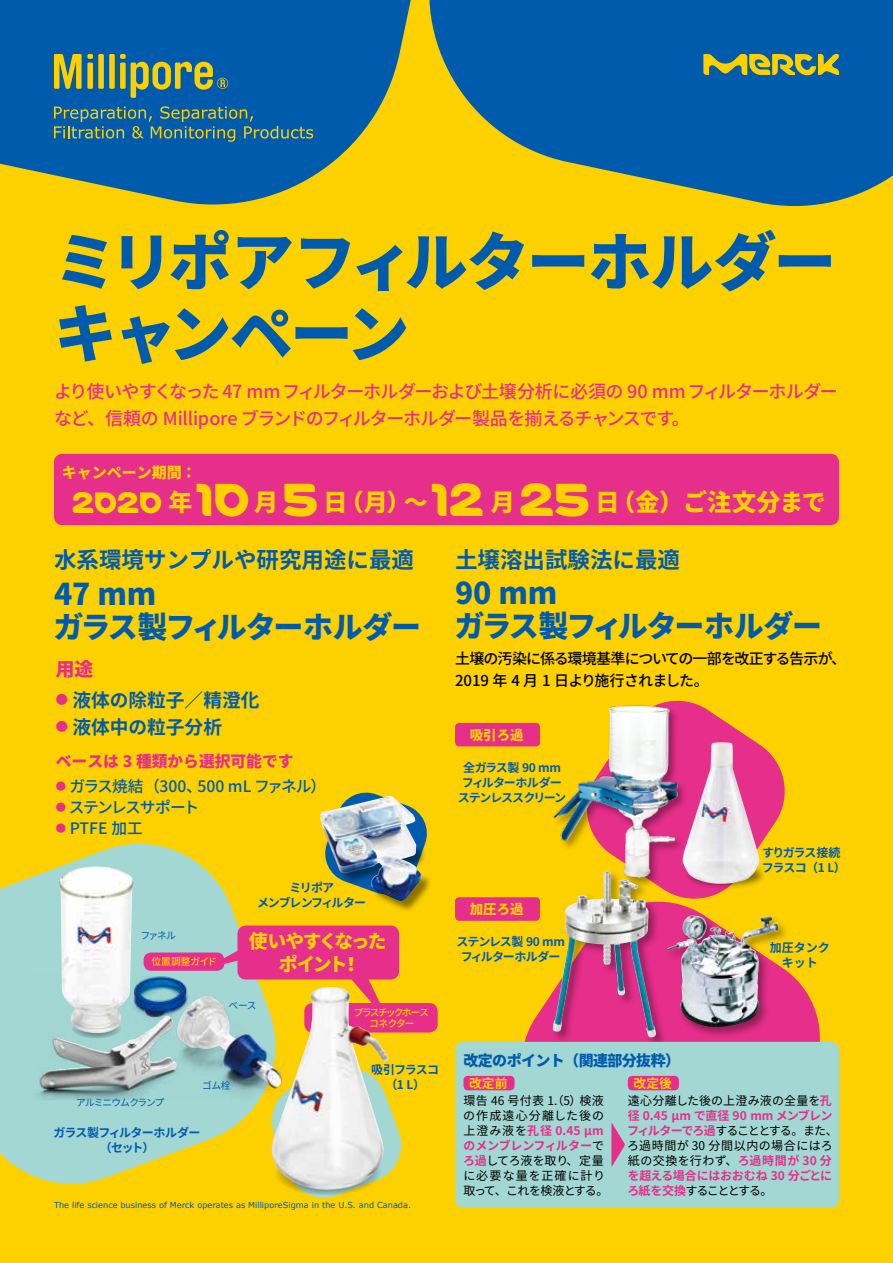
<style>
.page{position:relative;width:893px;height:1263px;background:#fdd000}
.page>*{position:absolute;margin:0;border:0;box-sizing:border-box;transform-origin:0 0}
.t1{font:900 63px/72px "Noto Sans CJ Kjp";letter-spacing:-.045em;color:#005bac}
.t2{font:900 30px/33px "Noto Sans CJ Kjp";letter-spacing:-.045em;color:#005bac}
.t3{font:900 24px "Noto Sans CJ Kjp";color:#fdd000}
.t4{font:700 22.5px "Noto Sans CJ Kjp";color:#005bac}
.t5{font:700 18.75px "Noto Sans CJ Kjp";color:#005bac}
.t6{font:900 18.75px/22.5px "Noto Sans CJ Kjp";letter-spacing:-.11em;color:#fdd000;text-align:center}
.t7{font:900 18.75px "Noto Sans CJ Kjp";color:#e62e8b}
.t8{font:500 18px/27px "Noto Sans CJ Kjp";letter-spacing:-.05em;color:#e62e8b}
.t9{font:500 15.75px "Noto Sans CJ Kjp";letter-spacing:-.025em;color:#005bac}
.t10{font:900 15.75px "Noto Sans CJ Kjp";color:#e62e8b}
.t11{font:500 15.75px "Noto Sans CJ Kjp";letter-spacing:-.1em;color:#005bac}
.t12{font:500 15.75px "Noto Sans CJ Kjp";letter-spacing:-.05em;color:#005bac}
.t13{font:500 15px/22.5px "Noto Sans CJ Kjp";letter-spacing:-.055em;color:#000}
.t14{font:900 15px "Noto Sans CJ Kjp";letter-spacing:-.04em;color:#005bac}
.t15{font:900 15px "Noto Sans CJ Kjp";color:#fdd000}
.t16{font:900 13.5px "Noto Sans CJ Kjp";color:#fdd000}
.t17{font:700 12.75px "Noto Sans CJ Kjp";color:#fdd000}
.t18{font:12px/15px "Noto Sans CJ Kjp";letter-spacing:.025em;color:#000}
.t19{font:700 12px/15px "Noto Sans CJ Kjp";letter-spacing:-.08em;color:#005bac;text-align:center}
.t20{font:700 12px/15px "Noto Sans CJ Kjp";color:#005bac;text-align:center}
.t21{font:9.75px "Noto Sans CJ Kjp";letter-spacing:-.095em;color:#005bac}
.t22{font:500 9.75px/11.2px "Noto Sans CJ Kjp";letter-spacing:-.155em;color:#fdd000;text-align:center}
.t23{font:500 9.75px "Noto Sans CJ Kjp";color:#fdd000}
.t24{font:8.25px "Verdana";color:#005bac}
.s1{font-family:"Merck";font-weight:400;font-size:30px}
.s2{font-family:"Merck";font-weight:400;font-size:46.8px}
.s3{font-size:12.15px;color:#e62e8b}
.s4{font-size:10.2px;color:#e62e8b}
.s5{font-weight:700;color:#e62e8b}
</style>
<div class="page">
<svg style="left:0;top:843px;width:259px;height:341px;fill:#a2d7d4"></svg>
<svg style="left:510px;top:906px;width:321px;height:136px"></svg>
<svg style="left:667px;top:700px;width:118px;height:206px"></svg>
<svg style="left:205px;top:936px;width:32px;height:33px"></svg>
<svg style="left:346px;top:979px;width:45px;height:8px"></svg>
<div style="left:455px;top:723px;width:85px;height:23px;background:#e62e8b;border-radius:4px"></div>
<div style="left:455px;top:897px;width:85px;height:24px;background:#e62e8b;border-radius:4px"></div>
<div style="left:326px;top:830px;width:106px;height:82px;background:#000;opacity:.45"></div>
<svg style="left:352px;top:792px;width:79px;height:109px"></svg>
<img style="left:320px;top:796px;width:101px;height:105px">
<img style="left:59px;top:866px;width:78px;height:107px">
<img style="left:33px;top:973px;width:262px;height:127px">
<img style="left:40px;top:977px;width:242px;height:112px">
<div style="left:144px;top:952px;width:80px;height:19px;background:#e62e8b;border-radius:7px"></div>
<div style="left:304px;top:1003px;width:134px;height:29px;background:#e62e8b;border-radius:9px"></div>
<img style="left:553px;top:701px;width:166px;height:194px">
<div style="left:666px;top:914px;width:123px;height:124px;background:#000;opacity:.35"></div>
<img style="left:668px;top:916px;width:110px;height:111px">
<div style="left:551px;top:870px;width:116px;height:178px;background:#000;opacity:.35"></div>
<img style="left:553px;top:872px;width:103px;height:165px">
<div style="left:684px;top:861px;width:83px;height:29px;background:#000;opacity:.5"></div>
<img style="left:682px;top:742px;width:77px;height:142px">
<svg style="left:267px;top:1063px;width:135px;height:135px"></svg>
<img style="left:270px;top:987px;width:119px;height:203px">
<div style="left:237px;top:925px;width:162px;height:54px;background:#e62e8b;border-radius:9px"></div>
<div style="left:54px;top:454px;width:785px;height:71px;background:#e62e8b;border-radius:9px"></div>
<div style="left:455px;top:1042px;width:384px;height:166px;background:#a2d7d4;border-radius:9px"></div>
<div style="left:463px;top:1076px;width:51px;height:14px;background:#e62e8b;border-radius:4px"></div>
<div style="left:628px;top:1076px;width:51px;height:14px;background:#e62e8b;border-radius:4px"></div>
<svg style="left:611px;top:1123px;width:14px;height:43px"></svg>
<svg style="left:0;top:0;width:411px;height:205px;fill:#005bac"></svg>
<svg style="left:429px;top:0;width:464px;height:206px;fill:#005bac"></svg>
<svg style="left:703px;top:54px;width:136px;height:21px"></svg>
<svg style="left:120px;top:54px;width:108px;height:44px"></svg>
<div style="left:109px;top:54px;width:6px;height:35px;background:#fdd000"></div>
<div style="left:98px;top:54px;width:6px;height:35px;background:#fdd000"></div>
<svg style="left:54px;top:54px;width:39px;height:35px"></svg>
<svg style="left:54px;top:106px;width:259px;height:36px;background:#2b6e8e"></svg>
<h1 class="t1" style="left:54px;top:227px;width:784px">ミリポアフィルターホルダーキャンペーン</h1>
<h3 class="t8" style="left:54px;top:378px;width:785px">より使いやすくなった 47 mmフィルターホルダーおよび土壌分析に必須の 90 mmフィルターホルダーなど、信頼の Millipore ブランドのフィルターホルダー製品を揃えるチャンスです。</h3>
<p class="t15" style="left:62px;top:464px;width:136px">キャンペーン期間 ：</p>
<h3 class="t3" style="left:72px;top:489px;width:755px"><span class="s1">2020</span> 年<span class="s2">10</span> 月 <span class="s2">5</span> 日（月）～<span class="s2">12</span> 月 <span class="s2">25</span> 日（金）ご注文分まで</h3>
<h3 class="t4" style="left:54px;top:547px;width:361px">水系環境サンプルや研究用途に最適</h3>
<h2 class="t2" style="left:53px;top:578px;width:369px">47 mm<br>ガラス製フィルターホルダー</h2>
<h3 class="t7" style="left:56px;top:658px;width:39px">用途</h3>
<h3 class="t5" style="left:56px;top:689px;width:205px"><span class="s3">●</span> 液体の除粒子／精澄化</h3>
<h3 class="t5" style="left:56px;top:716px;width:168px"><span class="s3">●</span> 液体中の粒子分析</h3>
<h3 class="t10" style="left:56px;top:752px;width:239px">ベースは 3 種類から選択可能です</h3>
<h3 class="t9" style="left:56px;top:777px;width:272px"><span class="s4">●</span> ガラス焼結（300、500 mL ファネル）</h3>
<h3 class="t11" style="left:56px;top:798px;width:145px"><span class="s4">●</span> ステンレスサポート</h3>
<h3 class="t12" style="left:56px;top:819px;width:89px"><span class="s4">●</span> PTFE 加工</h3>
<p class="t19" style="left:257px;top:880px;width:111px">ミリポア<br>メンブレンフィルター</p>
<p class="t21" style="left:141px;top:930px;width:37px">ファネル</p>
<h3 class="t6" style="left:249px;top:931px;width:139px">使いやすくなったポイント！</h3>
<p class="t23" style="left:152px;top:956px;width:67px">位置調整ガイド</p>
<p class="t21" style="left:228px;top:1000px;width:30px">ベース</p>
<p class="t21" style="left:76px;top:1097px;width:90px">アルミニウムクランプ</p>
<p class="t21" style="left:202px;top:1080px;width:30px">ゴム栓</p>
<p class="t19" style="left:54px;top:1126px;width:149px">ガラス製フィルターホルダー（セット）</p>
<p class="t22" style="left:354px;top:1007px;width:77px">プラスチックホースコネクター</p>
<p class="t19" style="left:371px;top:1062px;width:70px">吸引フラスコ（1 L）</p>
<p class="t24" style="left:54px;top:1199px;width:359px">The life science business of Merck operates as MilliporeSigma in the U.S. and Canada.</p>
<h3 class="t4" style="left:455px;top:547px;width:226px">土壌溶出試験法に最適</h3>
<h2 class="t2" style="left:454px;top:577px;width:369px">90 mm<br>ガラス製フィルターホルダー</h2>
<p class="t13" style="left:455px;top:647px;width:393px">土壌の汚染に係る環境基準についての一部を改正する告示が、<br>2019 年 4 月 1 日より施行されました。</p>
<p class="t16" style="left:470px;top:727px;width:55px">吸引ろ過</p>
<p class="t19" style="left:458px;top:760px;width:110px">全ガラス製 90 mmフィルターホルダーステンレススクリーン</p>
<p class="t16" style="left:470px;top:901px;width:55px">加圧ろ過</p>
<p class="t19" style="left:457px;top:934px;width:110px">ステンレス製 90 mmフィルターホルダー</p>
<p class="t19" style="left:762px;top:845px;width:86px;text-align:left">すりガラス接続フラスコ（1 L）</p>
<p class="t20" style="left:770px;top:941px;width:61px">加圧タンクキット</p>
<p class="t14" style="left:463px;top:1052px;width:218px">改定のポイント（関連部分抜粋）</p>
<p class="t17" style="left:634px;top:1076px;width:40px">改定後</p>
<p class="t18" style="left:627px;top:1093px;width:212px">遠心分離した後の上澄み液の全量を<span class="s5">孔径 0.45 µm で直径 90 mm メンブレンフィルターでろ過</span>することとする。また、ろ過時間が 30 分間以内の場合にはろ紙の交換を行わず、<span class="s5">ろ過時間が 30 分を超える場合にはおおむね 30 分ごとにろ紙を交換</span>することとする。</p>
<p class="t17" style="left:469px;top:1076px;width:40px">改定前</p>
<p class="t18" style="left:463px;top:1093px;width:147px">環告 46 号付表 1.（5）検液の作成遠心分離した後の上澄み液を<span class="s5">孔径 0.45 µmのメンブレンフィルター</span>で<span class="s5">ろ過</span>してろ液を取り、定量に必要な量を正確に計り取って、これを検液とする。</p>
</div>
